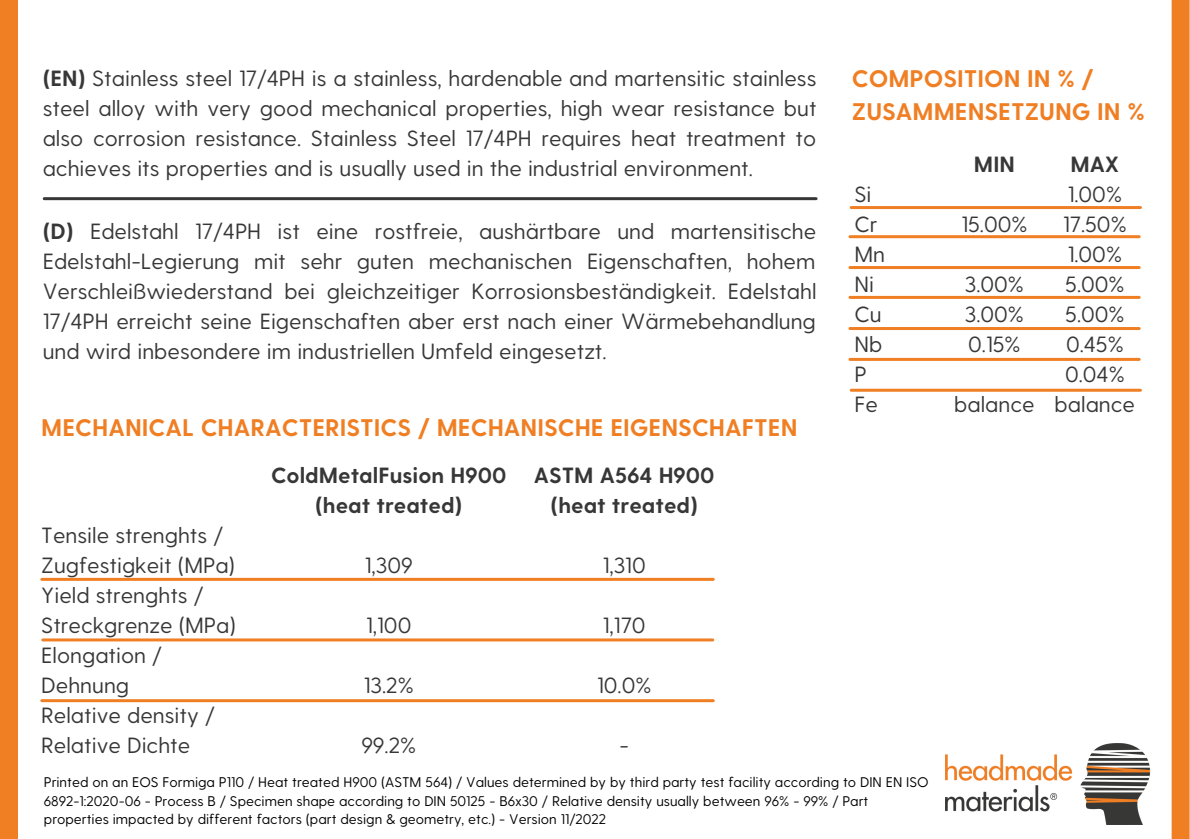
<style>
.page{position:relative;width:1190px;height:839px;background:#fff}
.page>*{position:absolute;margin:0;border:0;box-sizing:border-box;transform-origin:0 0}
.t1{font:700 24px/33px "Greycliff CF";color:#f07e23}
.t2{font:22px/30px "Greycliff CF";color:#373737;text-align:justify}
.t3{font:700 22px/30px "Greycliff CF";color:#373737;text-align:center}
.t4{font:14px/18.6px "Greycliff CF";color:#000}
.s1{font-weight:700}
</style>
<div class="page">
<hr style="left:851px;top:206px;width:289px;height:3px;background:#f07e23">
<hr style="left:850px;top:235px;width:289px;height:3px;background:#f07e23">
<hr style="left:850px;top:266px;width:289px;height:3px;background:#f07e23">
<hr style="left:850px;top:296px;width:289px;height:3px;background:#f07e23">
<hr style="left:850px;top:327px;width:289px;height:3px;background:#f07e23">
<hr style="left:850px;top:358px;width:289px;height:3px;background:#f07e23">
<hr style="left:851px;top:389px;width:289px;height:3px;background:#f07e23">
<div style="left:1172px;top:0;width:18px;height:838px;background:#f07e23"></div>
<div style="left:0;top:0;width:18px;height:838px;background:#f07e23"></div>
<hr style="left:42px;top:578px;width:671px;height:3px;background:#f07e23">
<hr style="left:43px;top:638px;width:670px;height:3px;background:#f07e23">
<hr style="left:42px;top:699px;width:671px;height:3px;background:#f07e23">
<hr style="left:44px;top:197px;width:772px;height:3px;background:#373737">
<img style="left:946px;top:743px;width:205px;height:81px">
<p class="t2" style="left:43px;top:62px;width:775px"><span class="s1">(EN)</span> Stainless steel 17/4PH is a stainless, hardenable and martensitic stainless steel alloy with very good mechanical properties, high wear resistance but also corrosion resistance. Stainless Steel 17/4PH requires heat treatment to achieves its properties and is usually used in the industrial environment.</p>
<p class="t2" style="left:43px;top:215px;width:775px"><span class="s1">(D)</span> Edelstahl 17/4PH ist eine rostfreie, aushärtbare und martensitische Edelstahl-Legierung mit sehr guten mechanischen Eigenschaften, hohem Verschleißwiederstand bei gleichzeitiger Korrosionsbeständigkeit. Edelstahl 17/4PH erreicht seine Eigenschaften aber erst nach einer Wärmebehandlung und wird inbesondere im industriellen Umfeld eingesetzt.</p>
<p class="t1" style="left:41px;top:409px;width:758px">MECHANICAL CHARACTERISTICS / MECHANISCHE EIGENSCHAFTEN</p>
<p class="t2" style="left:41px;top:519px;width:196px;text-align:left">Tensile strenghts /<br>Zugfestigkeit (MPa)<br>Yield strenghts /<br>Streckgrenze (MPa)<br>Elongation /<br>Dehnung<br>Relative density /<br>Relative Dichte</p>
<p class="t3" style="left:271px;top:459px;width:237px">ColdMetalFusion H900 (heat treated)</p>
<p class="t3" style="left:534px;top:459px;width:182px">ASTM A564 H900 (heat treated)</p>
<p class="t2" style="left:365px;top:549px;width:49px">1,309</p>
<p class="t2" style="left:603px;top:549px;width:45px">1,310</p>
<p class="t2" style="left:366px;top:609px;width:47px">1,100</p>
<p class="t2" style="left:603px;top:609px;width:44px">1,170</p>
<p class="t2" style="left:364px;top:668px;width:51px">13.2%</p>
<p class="t2" style="left:597px;top:668px;width:56px">10.0%</p>
<p class="t2" style="left:361px;top:728px;width:56px">99.2%</p>
<p class="t2" style="left:619px;top:728px;width:11px">-</p>
<p class="t1" style="left:852px;top:61px;width:294px">COMPOSITION IN % /<br>ZUSAMMENSETZUNG IN %</p>
<p class="t2" style="left:854px;top:178px;width:32px;text-align:left">Si<br>Cr<br>Mn<br>Ni<br>Cu<br>Nb<br>P<br>Fe</p>
<p class="t3" style="left:974px;top:148px;width:42px">MIN</p>
<p class="t2" style="left:961px;top:208px;width:68px">15.00%</p>
<p class="t2" style="left:965px;top:268px;width:61px">3.00% 3.00% 0.15%</p>
<p class="t2" style="left:954px;top:388px;width:82px">balance</p>
<p class="t3" style="left:1070px;top:148px;width:50px">MAX</p>
<p class="t2" style="left:1055px;top:178px;width:82px;text-align:center">1.00%<br>17.50%<br>1.00%<br>5.00%<br>5.00%<br>0.45%<br>0.04% balance</p>
<p class="t4" style="left:44px;top:771px;width:886px">Printed on an EOS Formiga P110 / Heat treated H900 (ASTM 564) / Values determined by by third party test facility according to DIN EN ISO<br>6892-1:2020-06 - Process B / Specimen shape according to DIN 50125 - B6x30 / Relative density usually between 96% - 99% / Part properties impacted by different factors (part design &amp; geometry, etc.) - Version 11/2022</p>
</div>
